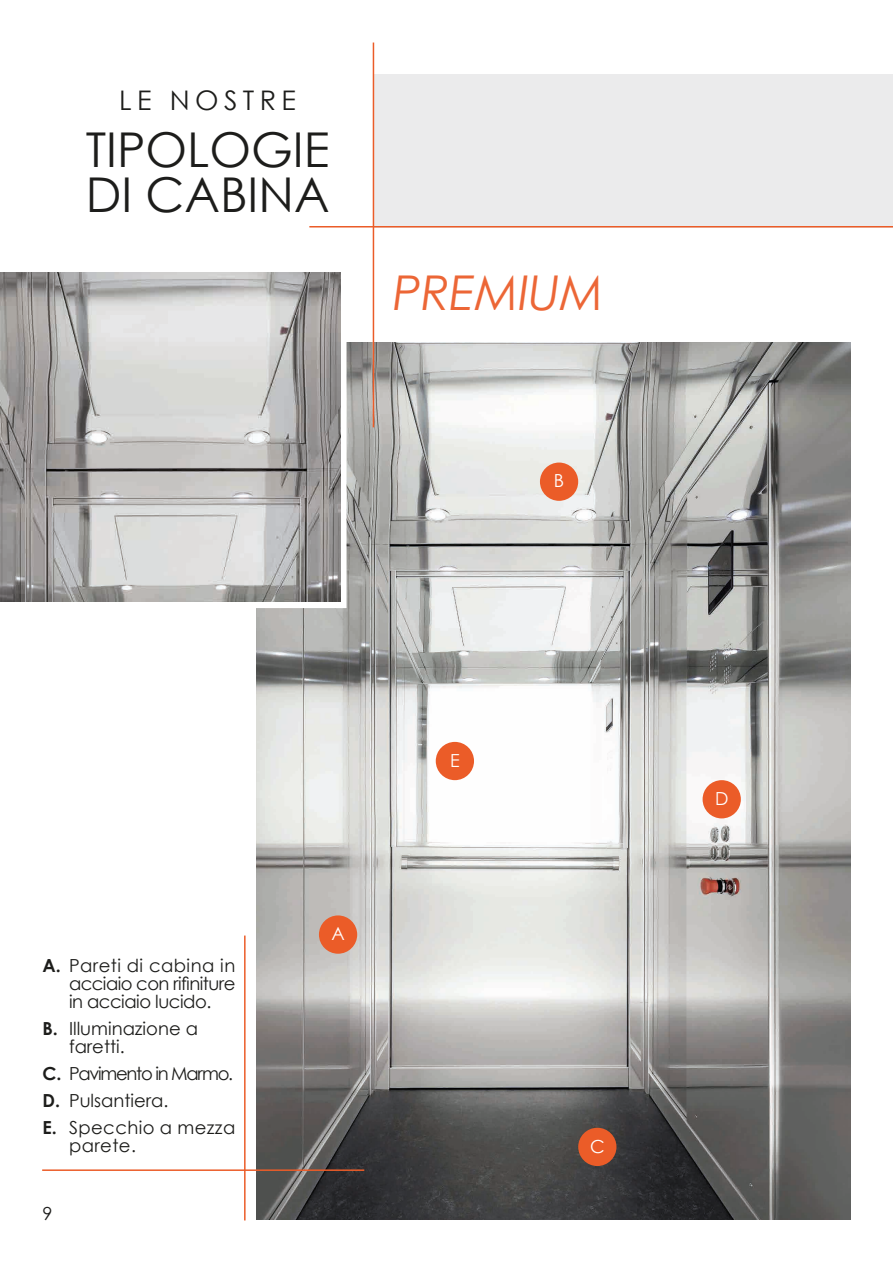
<style>
.page{position:relative;width:893px;height:1263px;background:#fff}
.page>*{position:absolute;margin:0;border:0;box-sizing:border-box;transform-origin:0 0}
.t1{font:48px/45px "Century Gothic";color:#1d1d1b}
.t2{font:italic 48px "Century Gothic";letter-spacing:-.01em;color:#ec6636}
.t3{font:27px "Century Gothic";letter-spacing:.2em;color:#1d1d1b}
.t4{font:18px/18px "Century Gothic";color:#1d1d1b;text-align:justify}
.t5{font:18px/27px "Century Gothic";letter-spacing:.025em;color:#1d1d1b}
.t6{font:18px/27px "Century Gothic";letter-spacing:-.07em;color:#1d1d1b}
.t7{font:18px "Century Gothic";color:#fff}
.t8{font:700 18px "Century Gothic";color:#1d1d1b}
.s1{font-weight:700}
</style>
<div class="page">
<img style="left:256px;top:342px;width:594px;height:877px">
<div style="left:703px;top:780px;width:38px;height:38px;background:#eb5c28;border-radius:50%"></div>
<div style="left:436px;top:742px;width:38px;height:38px;background:#eb5c28;border-radius:50%"></div>
<div style="left:578px;top:1128px;width:38px;height:38px;background:#eb5c28;border-radius:50%"></div>
<div style="left:319px;top:915px;width:38px;height:39px;background:#eb5c28;border-radius:50%"></div>
<div style="left:540px;top:462px;width:38px;height:39px;background:#eb5c28;border-radius:50%"></div>
<svg style="left:256px;top:342px;width:97px;height:272px"></svg>
<img style="left:0;top:272px;width:341px;height:330px">
<div style="left:374px;top:74px;width:519px;height:153px;background:#ebebec"></div>
<hr style="left:42px;top:1169px;width:322px;height:2px;background:#eb5c28">
<hr style="left:244px;top:935px;width:2px;height:285px;background:#eb5c28">
<hr style="left:373px;top:43px;width:1px;height:384px;background:#eb5c28">
<hr style="left:309px;top:226px;width:584px;height:1px;background:#eb5c28">
<h2 class="t3" style="left:119px;top:84px;width:178px">LE NOSTRE</h2>
<h1 class="t1" style="left:86px;top:126px;width:245px">TIPOLOGIE<br>DI CABINA</h1>
<h1 class="t2" style="left:393px;top:263px;width:212px">PREMIUM</h1>
<p class="t7" style="left:554px;top:470px;width:12px">B</p>
<p class="t4" style="left:69px;top:957px;width:168px">Pareti di cabina in acciaio con rifiniture in acciaio lucido.</p>
<p class="t4" style="left:69px;top:1020px;width:130px">Illuminazione a faretti.</p>
<p class="t8" style="left:43px;top:954px;width:20px">A.</p>
<p class="t8" style="left:43px;top:1017px;width:17px">B.</p>
<p class="t6" style="left:43px;top:1060px;width:192px"><span class="s1">C.</span> Pavimento in Marmo.<br><span class="s1">D.<br>E.</span></p>
<p class="t5" style="left:69px;top:1087px;width:168px">Pulsantiera.<br>Specchio a mezza</p>
<p class="t4" style="left:69px;top:1137px;width:69px">parete.</p>
<p class="t4" style="left:43px;top:1204px;width:11px">9</p>
<p class="t7" style="left:331px;top:923px;width:15px">A</p>
<p class="t7" style="left:450px;top:749px;width:11px">E</p>
<p class="t7" style="left:590px;top:1135px;width:16px">C</p>
<p class="t7" style="left:715px;top:787px;width:15px">D</p>
</div>
